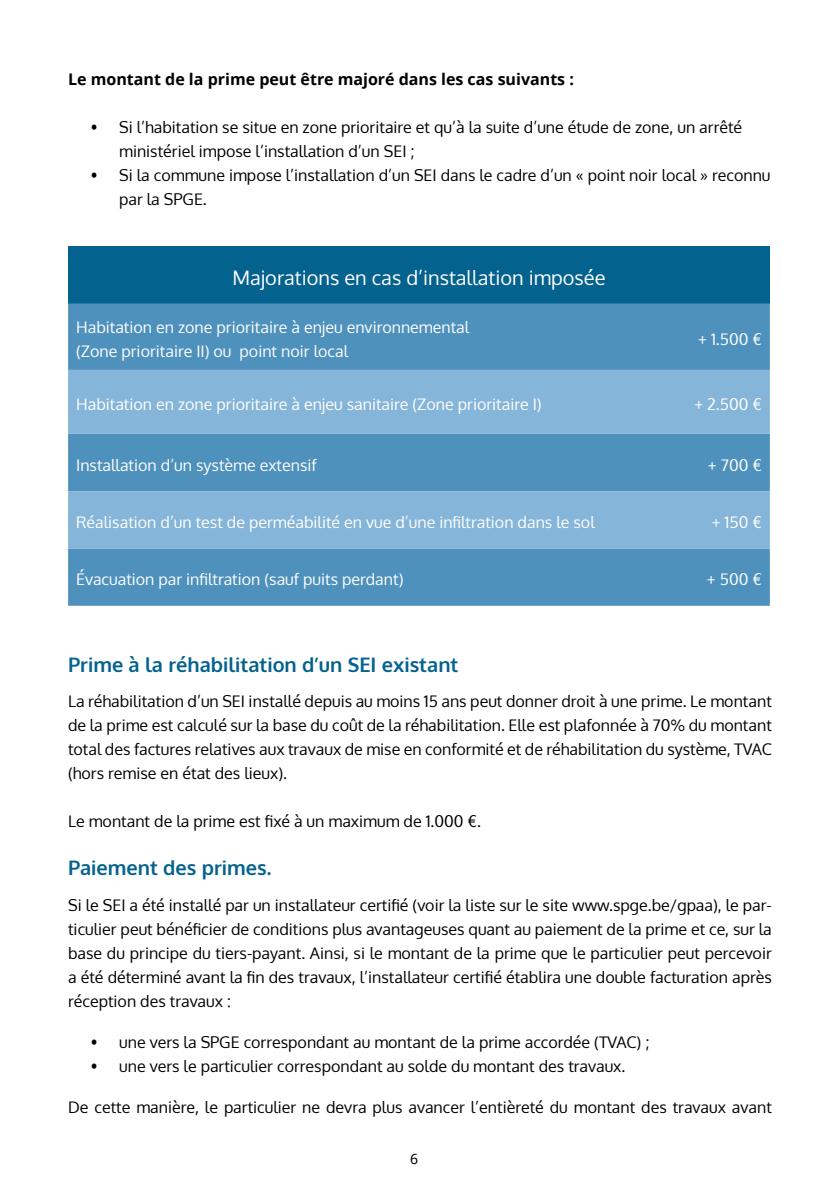
<style>
.page{position:relative;width:840px;height:1191px;background:#fff}
.page>*{position:absolute;margin:0;border:0;box-sizing:border-box;transform-origin:0 0}
.Style_de_paragraphe{font:700 20px "Oxygen";color:#03628e}
.Style_de_paragraphe-2{font:20px "Oxygen";color:#fff}
.t1{font:16px/24px "Oxygen";color:#000;text-align:justify}
.Style_de_paragraphe-3{font:16px/24px "Oxygen";color:#fff}
.Style_de_paragraphe-4{font:700 16px "Noto Sans";color:#000}
.t2{font:14px "Noto Sans";color:#000}
</style>
<div class="page">
<div style="left:68px;top:246px;width:701px;height:57px;background:#03628e"></div>
<div style="left:68px;top:303px;width:701px;height:303px;background:#4f91bd"></div>
<svg style="left:68px;top:370px;width:701px;height:178px;fill:#85b5d8"></svg>
<p class="Style_de_paragraphe-4" style="left:68px;top:68px;width:507px">Le montant de la prime peut être majoré dans les cas suivants :</p>
<p class="t1" style="left:119px;top:115px;width:624px;text-indent:-28px">• Si l’habitation se situe en zone prioritaire et qu’à la suite d’une étude de zone, un arrêté ministériel impose l’installation d’un SEI ;</p>
<p class="t1" style="left:119px;top:163px;width:652px;text-indent:-28px">• Si la commune impose l’installation d’un SEI dans le cadre d’un « point noir local » reconnu par la SPGE.</p>
<p class="Style_de_paragraphe-2" style="left:232px;top:264px;width:374px">Majorations en cas d’installation imposée</p>
<p class="Style_de_paragraphe-3" style="left:76px;top:315px;width:394px">Habitation en zone prioritaire à enjeu environnemental (Zone prioritaire II) ou point noir local</p>
<p class="Style_de_paragraphe-3" style="left:697px;top:327px;width:65px">+ 1.500 €</p>
<p class="Style_de_paragraphe-3" style="left:76px;top:392px;width:467px">Habitation en zone prioritaire à enjeu sanitaire (Zone prioritaire I)</p>
<p class="Style_de_paragraphe-3" style="left:694px;top:392px;width:69px">+ 2.500 €</p>
<p class="Style_de_paragraphe-3" style="left:76px;top:453px;width:242px">Installation d’un système extensif</p>
<p class="Style_de_paragraphe-3" style="left:707px;top:453px;width:55px">+ 700 €</p>
<p class="Style_de_paragraphe-3" style="left:76px;top:510px;width:520px">Réalisation d’un test de perméabilité en vue d’une infiltration dans le sol</p>
<p class="Style_de_paragraphe-3" style="left:711px;top:510px;width:52px">+ 150 €</p>
<p class="Style_de_paragraphe-3" style="left:76px;top:567px;width:329px">Évacuation par infiltration (sauf puits perdant)</p>
<p class="Style_de_paragraphe-3" style="left:706px;top:567px;width:56px">+ 500 €</p>
<p class="Style_de_paragraphe" style="left:68px;top:652px;width:391px">Prime à la réhabilitation d’un SEI existant</p>
<p class="t1" style="left:68px;top:689px;width:705px">La réhabilitation d’un SEI installé depuis au moins 15 ans peut donner droit à une prime. Le montant de la prime est calculé sur la base du coût de la réhabilitation. Elle est plafonnée à 70% du montant total des factures relatives aux travaux de mise en conformité et de réhabilitation du système, TVAC (hors remise en état des lieux).</p>
<p class="t1" style="left:68px;top:809px;width:414px">Le montant de la prime est fixé à un maximum de 1.000 €.</p>
<p class="Style_de_paragraphe" style="left:68px;top:855px;width:205px">Paiement des primes.</p>
<p class="t1" style="left:68px;top:893px;width:704px">Si le SEI a été installé par un installateur certifié (voir la liste sur le site www.spge.be/gpaa), le par&shy;ticulier peut bénéficier de conditions plus avantageuses quant au paiement de la prime et ce, sur la base du principe du tiers-payant. Ainsi, si le montant de la prime que le particulier peut percevoir a été déterminé avant la fin des travaux, l’installateur certifié établira une double facturation après réception des travaux :</p>
<p class="t1" style="left:91px;top:1030px;width:559px">• une vers la SPGE correspondant au montant de la prime accordée (TVAC) ;</p>
<p class="t1" style="left:91px;top:1054px;width:536px">• une vers le particulier correspondant au solde du montant des travaux.</p>
<p class="t1" style="left:68px;top:1095px;width:704px">De cette manière, le particulier ne devra plus avancer l’entièreté du montant des travaux avant</p>
<p class="t2" style="left:410px;top:1149px;width:10px">6</p>
</div>
